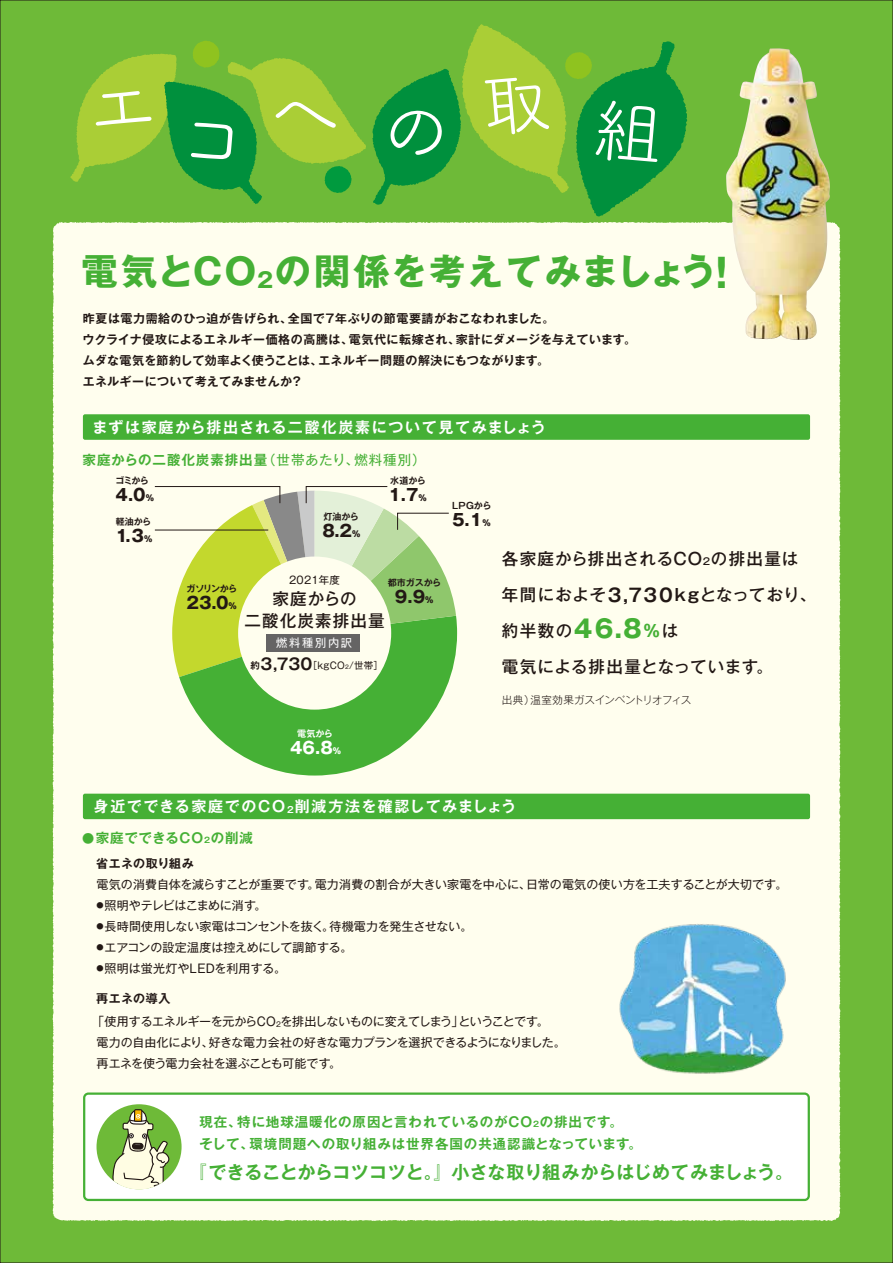
<style>
.page{position:relative;width:893px;height:1263px;background:#6eba38}
.page>*{position:absolute;margin:0;border:0;box-sizing:border-box;transform-origin:0 0}
.t1{font:700 36px "Gothic MB101 Pro";letter-spacing:.055em;color:#45b035}
.t2{font:700 18px "Gothic MB101 Pro De";color:#45b035}
.t3{font:500 16.5px/36px "Gothic MB101 Pro";letter-spacing:.07em;color:#221815}
.t4{font:700 16.5px "Gothic MB101 Pro";color:#221815}
.t5{font:700 16.5px "Gothic MB101 Pro";color:#fff}
.t6{font:700 15px "Gothic MB101 Pro De";letter-spacing:.105em;color:#fff}
.t7{font:700 13.5px/21.8px "Gothic MB101 Pro De";letter-spacing:.07em;color:#45b035}
.t8{font:700 12px/21px "Gothic MB101 Pro De";letter-spacing:.03em;color:#221815}
.t9{font:12px/21px "Gothic MB101 Pro";letter-spacing:-.035em;color:#221815}
.t10{font:12px "Gothic MB101 Pro";letter-spacing:-.015em;color:#221815}
.t11{font:12px "Gothic MB101 Pro";letter-spacing:.005em;color:#221815}
.t12{font:12px "Gothic MB101 Pro";letter-spacing:.02em;color:#221815}
.t13{font:11.25px "Gothic MB101 Pro";letter-spacing:.15em;color:#fff}
.t14{font:300 10.5px "Gothic MB101 Pro";letter-spacing:-.01em;color:#221815}
.t15{font:10.5px "Gothic MB101 Pro";letter-spacing:.02em;color:#221815}
.t16{font:9.45px "Gothic MB101 Pro";letter-spacing:.02em;color:#221815}
.t17{font:700 9px "Gothic MB101 Pro De";letter-spacing:-.01em;color:#221815}
.t18{font:700 9px "Gothic MB101 Pro De";color:#fff}
.s1{font-size:21px}
.s2{font-size:39.6px}
.s3{font-family:"Gothic MB101 Pro";font-weight:400}
.s4{font-weight:800;font-size:8.25px}
.s5{font-family:"Gothic MB101 Pro De";font-weight:700}
.s6{font-family:"Gothic MB101 Pro De";font-weight:700;font-size:15.75px}
.s7{font-size:5.55px}
.s8{font-size:9.6px}
.s9{font-family:"Gothic MB101 Pro De";font-weight:700;font-size:18.15px}
.s10{font-weight:700;font-size:24.75px;color:#45b035}
.s11{font-weight:700;color:#45b035}
.s12{font-size:8.7px}
.s13{font-family:"Gothic MB101 Pro";font-size:12.15px}
.s14{font-size:7.8px}
.s15{font-size:7.05px}
</style>
<div class="page">
<div style="left:53px;top:222px;width:787px;height:999px;background:#fffeee"></div>
<img style="left:615px;top:919px;width:174px;height:161px">
<div style="left:83px;top:414px;width:727px;height:26px;background:#45b035;border-radius:2px"></div>
<div style="left:83px;top:794px;width:727px;height:25px;background:#45b035;border-radius:2px"></div>
<img style="left:726px;top:48px;width:91px;height:292px">
<div style="left:84px;top:1093px;width:725px;height:107px;background:#fff;border-radius:4px"></div>
<div style="left:83px;top:1092px;width:727px;height:109px;border:2px solid #45b035;border-radius:4px"></div>
<div style="left:97px;top:1104px;width:85px;height:85px;background:#6eba38;border-radius:50%"></div>
<svg style="left:112px;top:1104px;width:58px;height:86px"></svg>
<svg style="left:154px;top:486px;width:303px;height:289px;background:#bbdb9a"></svg>
<hr style="left:155px;top:530px;width:113px;height:1px;background:#221815">
<svg style="left:70px;top:41px;width:296px;height:163px"></svg>
<svg style="left:372px;top:24px;width:315px;height:192px"></svg>
<h1 class="t1" style="left:82px;top:241px;width:661px">電気とCO<span class="s1">2</span>の関係を考えてみましょう<span class="s2">！</span></h1>
<p class="t8" style="left:83px;top:307px;width:555px">昨夏は電力需給のひっ迫が告げられ、全国で7年ぶりの節電要請がおこなわれました。<br>ウクライナ侵攻によるエネルギー価格の高騰は、電気代に転嫁され、家計にダメージを与えています。ムダな電気を節約して効率よく使うことは、エネルギー問題の解決にもつながります。<br>エネルギーについて考えてみませんか？</p>
<p class="t6" style="left:93px;top:415px;width:455px">まずは家庭から排出される二酸化炭素について見てみましょう</p>
<p class="t7" style="left:83px;top:447px;width:345px">家庭からの二酸化炭素排出量<span class="s3">（世帯あたり、燃料種別）</span></p>
<p class="t17" style="left:115px;top:473px;width:35px">ゴミから</p>
<h3 class="t4" style="left:116px;top:481px;width:40px">4.0<span class="s4">％</span></h3>
<p class="t17" style="left:390px;top:473px;width:37px">水道から</p>
<h3 class="t4" style="left:388px;top:481px;width:40px">1.7<span class="s4">％</span></h3>
<p class="t17" style="left:452px;top:498px;width:41px">LPGから</p>
<p class="t17" style="left:323px;top:509px;width:37px">灯油から</p>
<h3 class="t4" style="left:322px;top:517px;width:39px">8.2<span class="s4">％</span></h3>
<p class="t17" style="left:116px;top:514px;width:37px">軽油から</p>
<h3 class="t4" style="left:452px;top:506px;width:40px">5.1<span class="s4">％</span></h3>
<h3 class="t4" style="left:116px;top:522px;width:38px">1.3<span class="s4">％</span></h3>
<p class="t17" style="left:186px;top:581px;width:52px">ガソリンから</p>
<h3 class="t4" style="left:187px;top:589px;width:52px">23.0<span class="s4">％</span></h3>
<p class="t15" style="left:289px;top:571px;width:52px">2021年度</p>
<p class="t17" style="left:388px;top:575px;width:55px">都市ガスから</p>
<h3 class="t4" style="left:395px;top:583px;width:40px">9.9<span class="s4">％</span></h3>
<h3 class="t3" style="left:245px;top:585px;width:142px;line-height:22.5px;text-align:center">家庭からの<br>二酸化炭素排出量</h3>
<p class="t13" style="left:276px;top:634px;width:77px">燃料種別内訳</p>
<p class="t16" style="left:251px;top:658px;width:134px"><span class="s5">約</span><span class="s6">3,730</span>［kgCO<span class="s7">2</span>/世帯］</p>
<p class="t18" style="left:297px;top:726px;width:37px">電気から</p>
<h3 class="t5" style="left:290px;top:734px;width:53px">46.8<span class="s4">％</span></h3>
<h3 class="t3" style="left:502px;top:539px;width:316px">各家庭から排出されるCO<span class="s8">2</span>の排出量は年間におよそ<span class="s9">3,730</span><span class="s5">kg</span>となっており、約半数の<span class="s10">46.8</span><span class="s11">％</span>は<br>電気による排出量となっています。</h3>
<p class="t14" style="left:502px;top:691px;width:191px">出典）温室効果ガスインベントリオフィス</p>
<p class="t6" style="left:94px;top:794px;width:424px">身近でできる家庭でのCO<span class="s12">2</span>削減方法を確認してみましょう</p>
<p class="t7" style="left:82px;top:825px;width:173px"><span class="s13">●</span>家庭でできるCO<span class="s14">2</span>の削減</p>
<p class="t8" style="left:96px;top:851px;width:99px">省エネの取り組み</p>
<p class="t11" style="left:97px;top:874px;width:692px">電気の消費自体を減らすことが重要です。電力消費の割合が大きい家電を中心に、日常の電気の使い方を工夫することが大切です。</p>
<p class="t10" style="left:97px;top:895px;width:172px"><sup>●</sup>照明やテレビはこまめに消す。</p>
<p class="t10" style="left:97px;top:916px;width:378px"><sup>●</sup>長時間使用しない家電はコンセントを抜く。待機電力を発生させない。</p>
<p class="t10" style="left:97px;top:937px;width:257px"><sup>●</sup>エアコンの設定温度は控えめにして調節する。</p>
<p class="t12" style="left:97px;top:958px;width:191px"><sup>●</sup>照明は蛍光灯やLEDを利用する。</p>
<p class="t8" style="left:96px;top:987px;width:76px">再エネの導入</p>
<p class="t9" style="left:97px;top:1009px;width:471px;text-indent:-4px">「使用するエネルギーを元からCO<span class="s15">2</span>を排出しないものに変えてしまう」ということです。<br>電力の自由化により、好きな電力会社の好きな電力プランを選択できるようになりました。再エネを使う電力会社を選ぶことも可能です。</p>
<p class="t7" style="left:199px;top:1109px;width:444px">現在、特に地球温暖化の原因と言われているのがCO<span class="s14">2</span>の排出です。<br>そして、環境問題への取り組みは世界各国の共通認識となっています。</p>
<h2 class="t2" style="left:189px;top:1157px;width:606px">『できることからコツコツと。』小さな取り組みからはじめてみましょう。</h2>
</div>
